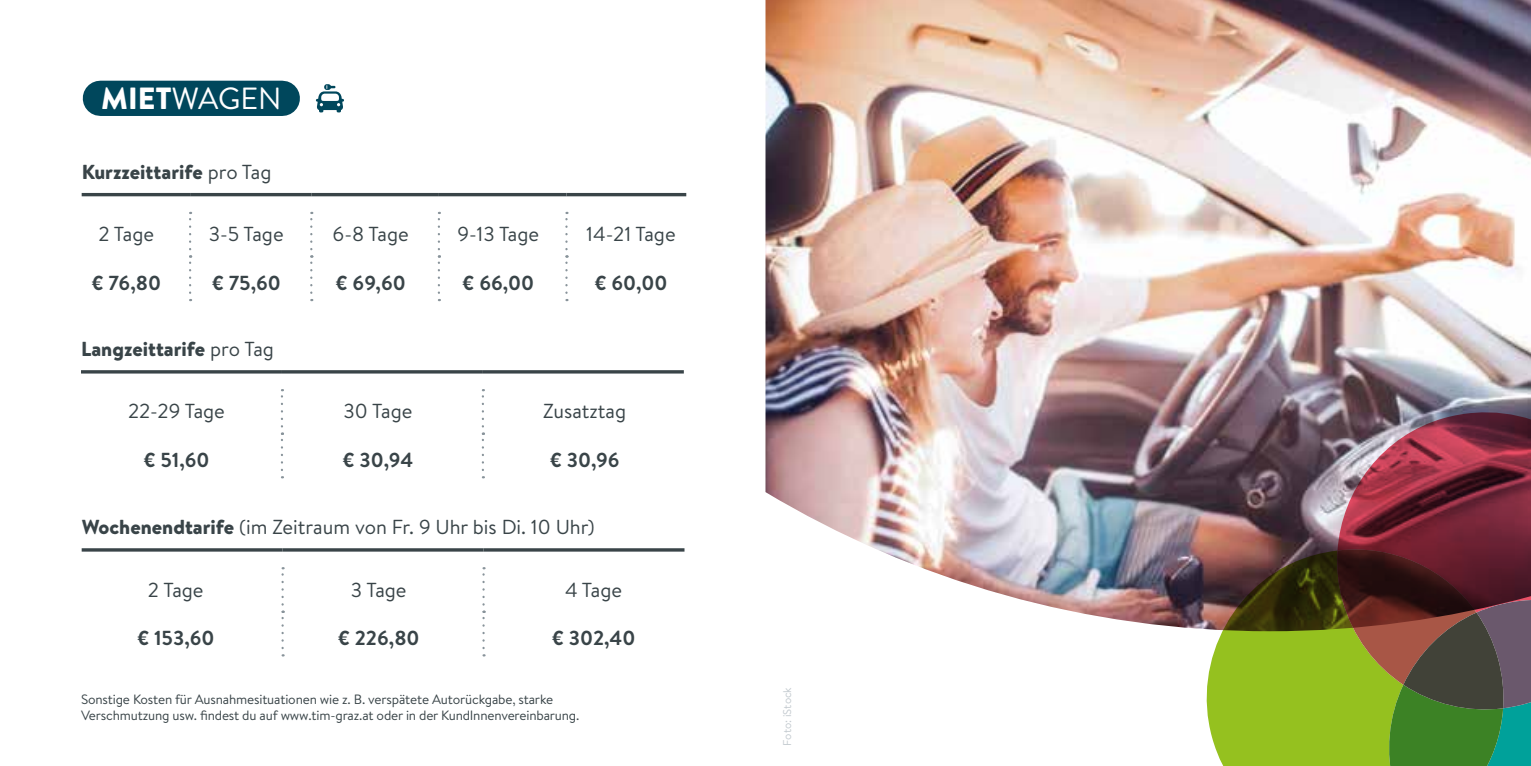
<style>
.page{position:relative;width:1531px;height:766px;background:#fff}
.page>*{position:absolute;margin:0;border:0;box-sizing:border-box;transform-origin:0 0}
.t1{font:30.6px "Brandon Text";letter-spacing:-.005em;color:#fff}
.t2{font:20.25px "Brandon Text";color:#394448}
.t3{font:700 20.25px "Brandon Text";color:#394448}
.t4{font:900 20.25px "Brandon Text";color:#394448}
.t5{font:13.5px/16.2px "Brandon Text";letter-spacing:-.01em;color:#394448}
.t6{font:11.25px "Brandon Text";letter-spacing:-.005em;color:#c3cacf}
.s1{font-weight:900}
.s2{font-weight:400}
</style>
<div class="page">
<hr style="left:82px;top:193px;width:108px;height:3px;background:#394448">
<hr style="left:190px;top:193px;width:121px;height:3px;background:#394448">
<hr style="left:311px;top:193px;width:128px;height:3px;background:#394448">
<hr style="left:439px;top:193px;width:127px;height:3px;background:#394448">
<hr style="left:566px;top:193px;width:120px;height:3px;background:#394448">
<svg style="left:189px;top:212px;width:2px;height:37px"></svg>
<svg style="left:310px;top:212px;width:2px;height:37px"></svg>
<svg style="left:438px;top:212px;width:2px;height:37px"></svg>
<svg style="left:565px;top:212px;width:3px;height:37px"></svg>
<svg style="left:189px;top:255px;width:2px;height:38px"></svg>
<svg style="left:310px;top:255px;width:2px;height:38px"></svg>
<svg style="left:438px;top:255px;width:2px;height:38px"></svg>
<svg style="left:565px;top:255px;width:3px;height:38px"></svg>
<svg style="left:281px;top:567px;width:3px;height:37px"></svg>
<svg style="left:482px;top:567px;width:3px;height:37px"></svg>
<svg style="left:281px;top:610px;width:3px;height:38px"></svg>
<svg style="left:482px;top:610px;width:3px;height:38px"></svg>
<hr style="left:82px;top:548px;width:201px;height:3px;background:#394448">
<hr style="left:283px;top:548px;width:200px;height:3px;background:#394448">
<hr style="left:483px;top:548px;width:201px;height:3px;background:#394448">
<svg style="left:281px;top:389px;width:2px;height:37px"></svg>
<svg style="left:482px;top:389px;width:2px;height:37px"></svg>
<svg style="left:281px;top:432px;width:2px;height:38px"></svg>
<svg style="left:482px;top:432px;width:2px;height:38px"></svg>
<hr style="left:81px;top:370px;width:201px;height:3px;background:#394448">
<hr style="left:282px;top:370px;width:201px;height:3px;background:#394448">
<hr style="left:483px;top:370px;width:201px;height:3px;background:#394448">
<img style="left:765px;top:0;width:766px;height:628px">
<svg style="left:1190px;top:550px;width:146px;height:215px;fill:#95c11f"></svg>
<svg style="left:1336px;top:395px;width:195px;height:370px"></svg>
<svg style="left:316px;top:84px;width:28px;height:28px"></svg>
<div style="left:100px;top:81px;width:182px;height:35px;background:#00475c"></div>
<h1 class="t1" style="left:101px;top:77px;width:182px"><span class="s1">MIET</span>WAGEN</h1>
<h2 class="t4" style="left:82px;top:157px;width:191px">Kurzzeittarife <span class="s2">pro Tag</span></h2>
<h2 class="t2" style="left:98px;top:220px;width:57px">2 Tage</h2>
<h2 class="t2" style="left:209px;top:220px;width:76px">3-5 Tage</h2>
<h2 class="t2" style="left:333px;top:220px;width:78px">6-8 Tage</h2>
<h2 class="t2" style="left:457px;top:220px;width:83px">9-13 Tage</h2>
<h2 class="t2" style="left:586px;top:220px;width:91px">14-21 Tage</h2>
<h2 class="t3" style="left:91px;top:268px;width:71px">€ 76,80</h2>
<h2 class="t3" style="left:212px;top:268px;width:71px">€ 75,60</h2>
<h2 class="t3" style="left:336px;top:268px;width:72px">€ 69,60</h2>
<h2 class="t3" style="left:462px;top:268px;width:73px">€ 66,00</h2>
<h2 class="t3" style="left:594px;top:268px;width:75px">€ 60,00</h2>
<h2 class="t4" style="left:81px;top:334px;width:194px">Langzeittarife <span class="s2">pro Tag</span></h2>
<h2 class="t2" style="left:128px;top:397px;width:98px">22-29 Tage</h2>
<h2 class="t2" style="left:344px;top:397px;width:70px">30 Tage</h2>
<h2 class="t2" style="left:543px;top:397px;width:84px">Zusatztag</h2>
<h2 class="t3" style="left:143px;top:446px;width:68px">€ 51,60</h2>
<h2 class="t3" style="left:342px;top:446px;width:73px">€ 30,94</h2>
<h2 class="t3" style="left:550px;top:446px;width:71px">€ 30,96</h2>
<h2 class="t2" style="left:82px;top:513px;width:515px"><span class="s1">Wochenendtarife</span> (im Zeitraum von Fr. 9 Uhr bis Di. 10 Uhr)</h2>
<h2 class="t2" style="left:148px;top:575px;width:57px">2 Tage</h2>
<h2 class="t2" style="left:351px;top:575px;width:57px">3 Tage</h2>
<h2 class="t2" style="left:565px;top:575px;width:59px">4 Tage</h2>
<h2 class="t3" style="left:137px;top:623px;width:79px">€ 153,60</h2>
<h2 class="t3" style="left:338px;top:623px;width:83px">€ 226,80</h2>
<h2 class="t3" style="left:552px;top:623px;width:85px">€ 302,40</h2>
<p class="t5" style="left:81px;top:690px;width:500px">Sonstige Kosten für Ausnahmesituationen wie z. B. verspätete Autorückgabe, starke<br>Verschmutzung usw. findest du auf www.tim-graz.at oder in der KundInnenvereinbarung.</p>
<p class="t6" style="left:779px;top:745px;width:60px;rotate:-90deg">Foto: iStock</p>
</div>
